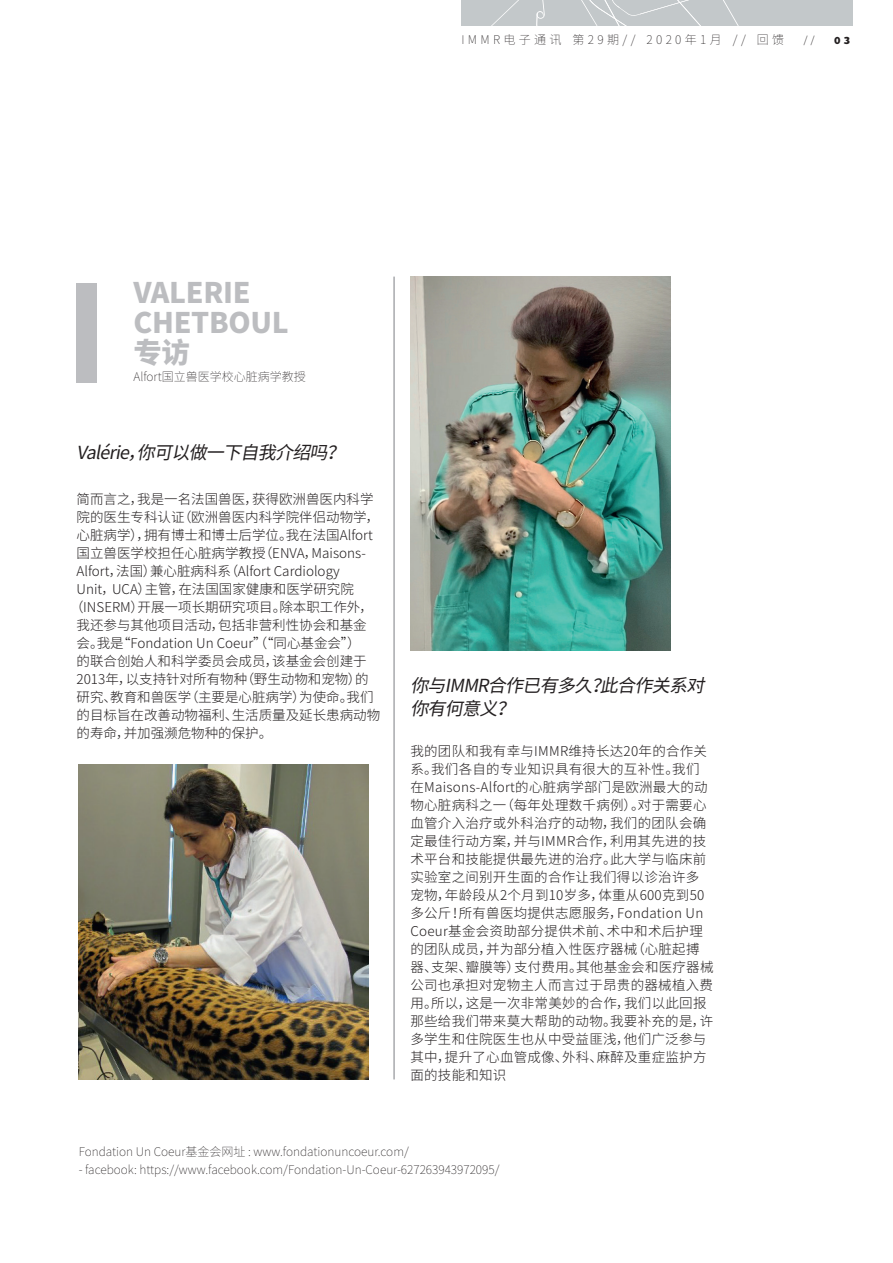
<style>
.page{position:relative;width:893px;height:1263px;background:#fff}
.page>*{position:absolute;margin:0;border:0;box-sizing:border-box;transform-origin:0 0}
.t1{font:900 28.35px/30px "Noto Sans SC";letter-spacing:-.01em;color:#bcbdc0}
.t2{font:italic 18px/22.5px "Noto Sans SC";color:#231f20}
.t3{font:300 13.5px/18px "Noto Sans SC";letter-spacing:.02em;color:#231f20}
.t4{font:300 13.5px "Noto Sans SC";color:#231f20}
.t5{font:100 12px "Noto Sans SC";color:#231f20}
.t6{font:100 12px "Noto Sans SC";letter-spacing:.28em;color:#231f20}
.t7{font:100 12px "Supra";color:#231f20}
.t8{font:700 12px "Supra Classic";color:#231f20}
</style>
<div class="page">
<hr style="left:393px;top:277px;width:2px;height:802px;background:#a8a9ad">
<div style="left:461px;top:0;width:392px;height:26px;background:#c3c8ca"></div>
<svg style="left:491px;top:0;width:28px;height:26px"></svg>
<svg style="left:536px;top:0;width:203px;height:26px"></svg>
<div style="left:77px;top:283px;width:20px;height:100px;background:#bcbdc0"></div>
<img style="left:410px;top:277px;width:261px;height:374px">
<img style="left:79px;top:764px;width:289px;height:315px">
<p class="t6" style="left:461px;top:32px;width:324px">IMMR电子通讯 第29期// 2020年1月 // 回馈</p>
<p class="t7" style="left:804px;top:32px;width:12px">/ /</p>
<p class="t8" style="left:834px;top:31px;width:18px">0 3</p>
<h1 class="t1" style="left:133px;top:278px;width:157px">VALERIE<br>CHETBOUL专访</h1>
<p class="t5" style="left:133px;top:370px;width:174px">Alfort国立兽医学校心脏病学教授</p>
<h2 class="t2" style="left:77px;top:441px;width:279px">Valérie，你可以做一下自我介绍吗？</h2>
<p class="t4" style="left:77px;top:491px;width:299px">简而言之，我是一名法国兽医，获得欧洲兽医内科学</p>
<p class="t4" style="left:77px;top:509px;width:304px">院的医生专科认证（欧洲兽医内科学院伴侣动物学，</p>
<p class="t4" style="left:77px;top:527px;width:298px">心脏病学），拥有博士和博士后学位。我在法国Alfort</p>
<p class="t4" style="left:77px;top:545px;width:291px">国立兽医学校担任心脏病学教授（ENVA，Maisons-</p>
<p class="t4" style="left:77px;top:563px;width:265px">Alfort，法国）兼心脏病科系（Alfort Cardiology</p>
<p class="t4" style="left:77px;top:581px;width:279px">Unit，UCA）主管，在法国国家健康和医学研究院</p>
<p class="t4" style="left:70px;top:599px;width:304px">（INSERM）开展一项长期研究项目。除本职工作外，</p>
<p class="t4" style="left:77px;top:617px;width:292px">我还参与其他项目活动，包括非营利性协会和基金</p>
<p class="t4" style="left:77px;top:635px;width:286px">会。我是“Fondation Un Coeur”（“同心基金会”）</p>
<p class="t4" style="left:77px;top:653px;width:292px">的联合创始人和科学委员会成员，该基金会创建于</p>
<p class="t4" style="left:77px;top:671px;width:294px">2013年，以支持针对所有物种（野生动物和宠物）的</p>
<p class="t4" style="left:77px;top:689px;width:299px">研究、教育和兽医学（主要是心脏病学）为使命。我们</p>
<p class="t4" style="left:77px;top:707px;width:305px">的目标旨在改善动物福利、生活质量及延长患病动物</p>
<p class="t4" style="left:77px;top:725px;width:197px">的寿命，并加强濒危物种的保护。</p>
<h2 class="t2" style="left:410px;top:675px;width:305px">你与IMMR合作已有多久？此合作关系对你有何意义？</h2>
<p class="t3" style="left:410px;top:742px;width:305px">我的团队和我有幸与IMMR维持长达20年的合作关系。我们各自的专业知识具有很大的互补性。我们在Maisons-Alfort的心脏病学部门是欧洲最大的动物心脏病科之一（每年处理数千病例）。对于需要心血管介入治疗或外科治疗的动物，我们的团队会确定最佳行动方案，并与IMMR合作，利用其先进的技术平台和技能提供最先进的治疗。此大学与临床前实验室之间别开生面的合作让我们得以诊治许多宠物，年龄段从2个月到10岁多，体重从600克到50多公斤！所有兽医均提供志愿服务，Fondation Un<br>Coeur基金会资助部分提供术前、术中和术后护理的团队成员，并为部分植入性医疗器械（心脏起搏器、支架、瓣膜等）支付费用。其他基金会和医疗器械公司也承担对宠物主人而言过于昂贵的器械植入费用。所以，这是一次非常美妙的合作，我们以此回报那些给我们带来莫大帮助的动物。我要补充的是，许多学生和住院医生也从中受益匪浅，他们广泛参与其中，提升了心血管成像、外科、麻醉及重症监护方面的技能和知识</p>
<p class="t5" style="left:79px;top:1144px;width:332px">Fondation Un Coeur基金会网址 : www.fondationuncoeur.com/</p>
<p class="t5" style="left:79px;top:1162px;width:422px">- facebook: https://www.facebook.com/Fondation-Un-Coeur-627263943972095/</p>
</div>
